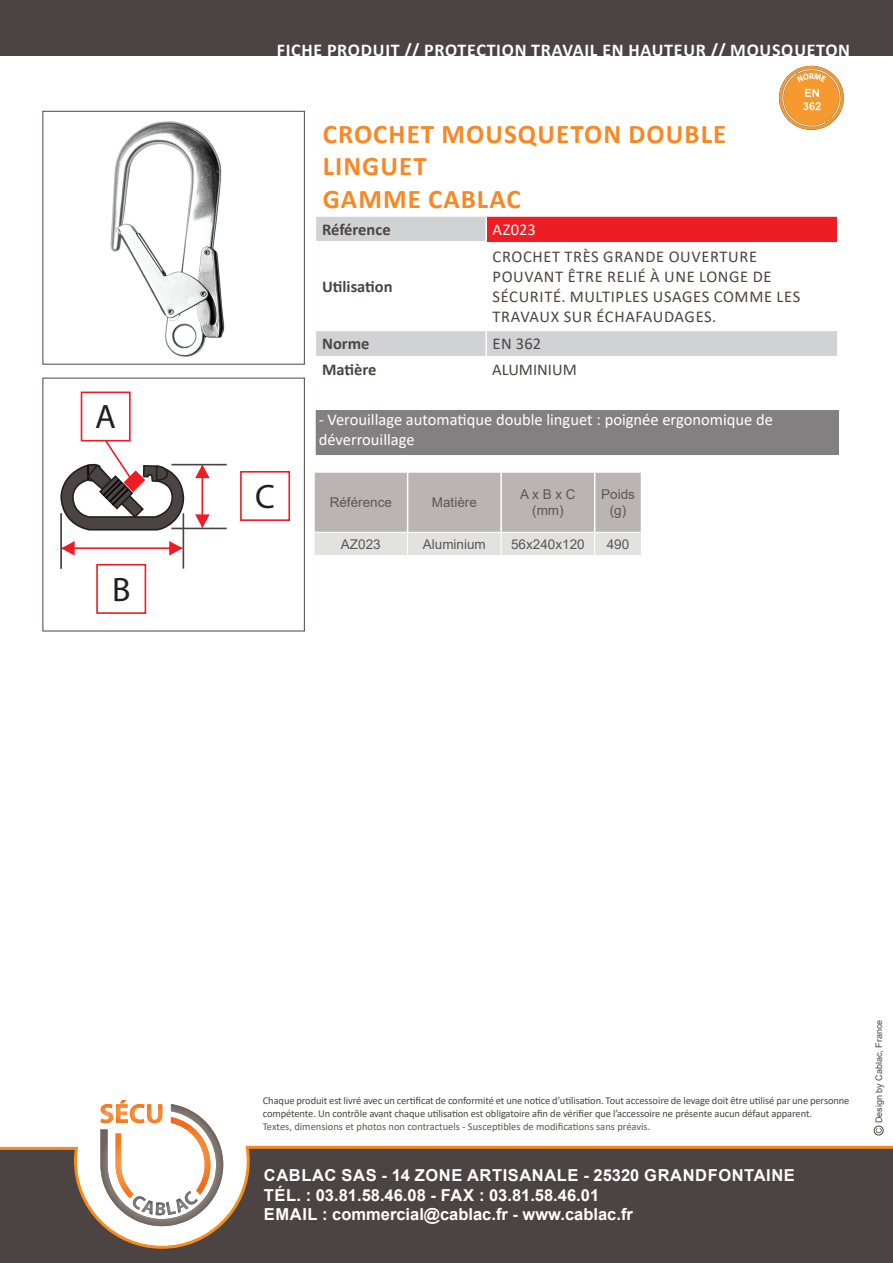
<style>
.page{position:relative;width:893px;height:1263px;background:#fff}
.page>*{position:absolute;margin:0;border:0;box-sizing:border-box;transform-origin:0 0}
.t1{font:34.05px "Myriad Pro";color:#231f20}
.t2{font:700 27px/32.4px "Calibri";letter-spacing:.04em;color:#f68926}
.t3{font:700 18px "Calibri";letter-spacing:.04em;color:#fff}
.t4{font:700 16.5px/19.8px "Arial";color:#fff}
.t5{font:16.5px/19.8px "Calibri";letter-spacing:.04em;color:#4c4442}
.t6{font:16.5px/19.8px "Calibri";color:#fff}
.t7{font:700 16.5px "Calibri";color:#4c4442}
.t8{font:16.5px "Calibri";color:#4c4442}
.t9{font:13.5px/16.2px "Arial";color:#5e5553;text-align:center}
.t10{font:10.5px/12.6px "Calibri";letter-spacing:-.01em;color:#4c4442}
.t11{font:10.5px "Calibri";color:#5e5553}
.t12{font:9px "Arial";color:#4c4442}
</style>
<div class="page">
<div style="left:0;top:1147px;width:893px;height:116px;background:#4c4442"></div>
<svg style="left:100px;top:1100px;width:106px;height:44px"></svg>
<img style="left:206px;top:1122px;width:9px;height:22px">
<img style="left:214px;top:1133px;width:6px;height:11px">
<svg style="left:0;top:1144px;width:893px;height:105px"></svg>
<div style="left:874px;top:1126px;width:10px;height:9px;border:1px solid #4c4442;border-radius:50%"></div>
<svg style="left:876px;top:1128px;width:6px;height:5px"></svg>
<div style="left:43px;top:111px;width:262px;height:253px;border:1px solid #4c4442"></div>
<div style="left:0;top:0;width:893px;height:55px;background:#4c4442"></div>
<svg style="left:316px;top:217px;width:521px;height:139px"></svg>
<div style="left:486px;top:216px;width:351px;height:26px;background:#ee1d23"></div>
<hr style="left:316px;top:330px;width:170px;height:1px;background:#fff">
<hr style="left:486px;top:330px;width:351px;height:1px;background:#fff">
<hr style="left:316px;top:241px;width:169px;height:1px;background:#fff">
<hr style="left:485px;top:217px;width:2px;height:25px;background:#fff">
<hr style="left:485px;top:242px;width:2px;height:88px;background:#fff">
<hr style="left:485px;top:331px;width:2px;height:25px;background:#fff">
<hr style="left:486px;top:215px;width:351px;height:2px;background:#fff">
<img style="left:779px;top:65px;width:65px;height:65px">
<img style="left:110px;top:121px;width:115px;height:236px">
<div style="left:81px;top:392px;width:50px;height:49px;border:2px solid #ee1d23"></div>
<div style="left:240px;top:471px;width:50px;height:50px;border:2px solid #ee1d23"></div>
<div style="left:96px;top:564px;width:50px;height:50px;border:2px solid #ee1d23"></div>
<svg style="left:60px;top:438px;width:125px;height:93px"></svg>
<hr style="left:60px;top:513px;width:2px;height:56px;background:#4c4442">
<hr style="left:183px;top:513px;width:1px;height:56px;background:#4c4442">
<hr style="left:171px;top:528px;width:56px;height:1px;background:#4c4442">
<hr style="left:171px;top:464px;width:56px;height:1px;background:#4c4442">
<hr style="left:202px;top:465px;width:1px;height:62px;background:#ee1d23">
<svg style="left:195px;top:465px;width:15px;height:13px"></svg>
<svg style="left:195px;top:514px;width:15px;height:14px"></svg>
<hr style="left:62px;top:547px;width:120px;height:2px;background:#ee1d23">
<svg style="left:169px;top:541px;width:14px;height:14px"></svg>
<svg style="left:61px;top:541px;width:14px;height:14px"></svg>
<div style="left:317px;top:411px;width:520px;height:42px;background:#838082"></div>
<div style="left:316px;top:410px;width:523px;height:45px;border:3px solid #838082"></div>
<svg style="left:314px;top:473px;width:327px;height:82px;background:#c6c3c2"></svg>
<h1 class="t1" style="left:95px;top:396px;width:22px">A</h1>
<h1 class="t1" style="left:112px;top:568px;width:20px">B</h1>
<h3 class="t3" style="left:277px;top:37px;width:575px">FICHE PRODUIT // PROTECTION TRAVAIL EN HAUTEUR // MOUSQUETON</h3>
<h2 class="t2" style="left:323px;top:117px;width:405px">CROCHET MOUSQUETON DOUBLE<br>LINGUET<br>GAMME CABLAC</h2>
<h3 class="t7" style="left:322px;top:218px;width:70px">Référence</h3>
<h3 class="t6" style="left:493px;top:219px;width:45px">AZ023</h3>
<h3 class="t7" style="left:322px;top:275px;width:72px">Utilisation</h3>
<h3 class="t5" style="left:493px;top:247px;width:309px">CROCHET TRÈS GRANDE OUVERTURE<br>POUVANT ÊTRE RELIÉ À UNE LONGE DE<br>SÉCURITÉ. MULTIPLES USAGES COMME LES<br>TRAVAUX SUR ÉCHAFAUDAGES.</h3>
<h3 class="t7" style="left:322px;top:332px;width:49px">Norme</h3>
<h3 class="t5" style="left:493px;top:334px;width:50px">EN 362</h3>
<h3 class="t7" style="left:322px;top:358px;width:56px">Matière</h3>
<h3 class="t8" style="left:492px;top:358px;width:86px">ALUMINIUM</h3>
<h1 class="t1" style="left:255px;top:475px;width:21px">C</h1>
<h3 class="t6" style="left:319px;top:410px;width:456px">- Verouillage automatique double linguet : poignée ergonomique de déverrouillage</h3>
<p class="t9" style="left:330px;top:494px;width:64px">Référence</p>
<p class="t9" style="left:432px;top:494px;width:47px">Matière</p>
<p class="t9" style="left:520px;top:486px;width:57px">A x B x C (mm)</p>
<p class="t9" style="left:601px;top:486px;width:35px">Poids (g)</p>
<p class="t9" style="left:341px;top:536px;width:41px">AZ023</p>
<p class="t9" style="left:423px;top:536px;width:65px">Aluminium</p>
<p class="t9" style="left:511px;top:536px;width:75px">56x240x120</p>
<p class="t9" style="left:607px;top:536px;width:24px">490</p>
<p class="t10" style="left:263px;top:1094px;width:588px">Chaque produit est livré avec un certificat de conformité et une notice d’utilisation. Tout accessoire de levage doit être utilisé par une personne compétente. Un contrôle avant chaque utilisation est obligatoire afin de vérifier que l’accessoire ne présente aucun défaut apparent.</p>
<p class="t11" style="left:263px;top:1119px;width:389px">Textes, dimensions et photos non contractuels - Susceptibles de modifications sans préavis.</p>
<h3 class="t4" style="left:264px;top:1165px;width:532px">CABLAC SAS - 14 ZONE ARTISANALE - 25320 GRANDFONTAINE<br>TÉL. : 03.81.58.46.08 - FAX : 03.81.58.46.01<br>EMAIL : commercial@cablac.fr - www.cablac.fr</h3>
<p class="t12" style="left:873px;top:1123px;width:105px;rotate:-90deg">Design by Cablac, France</p>
</div>
